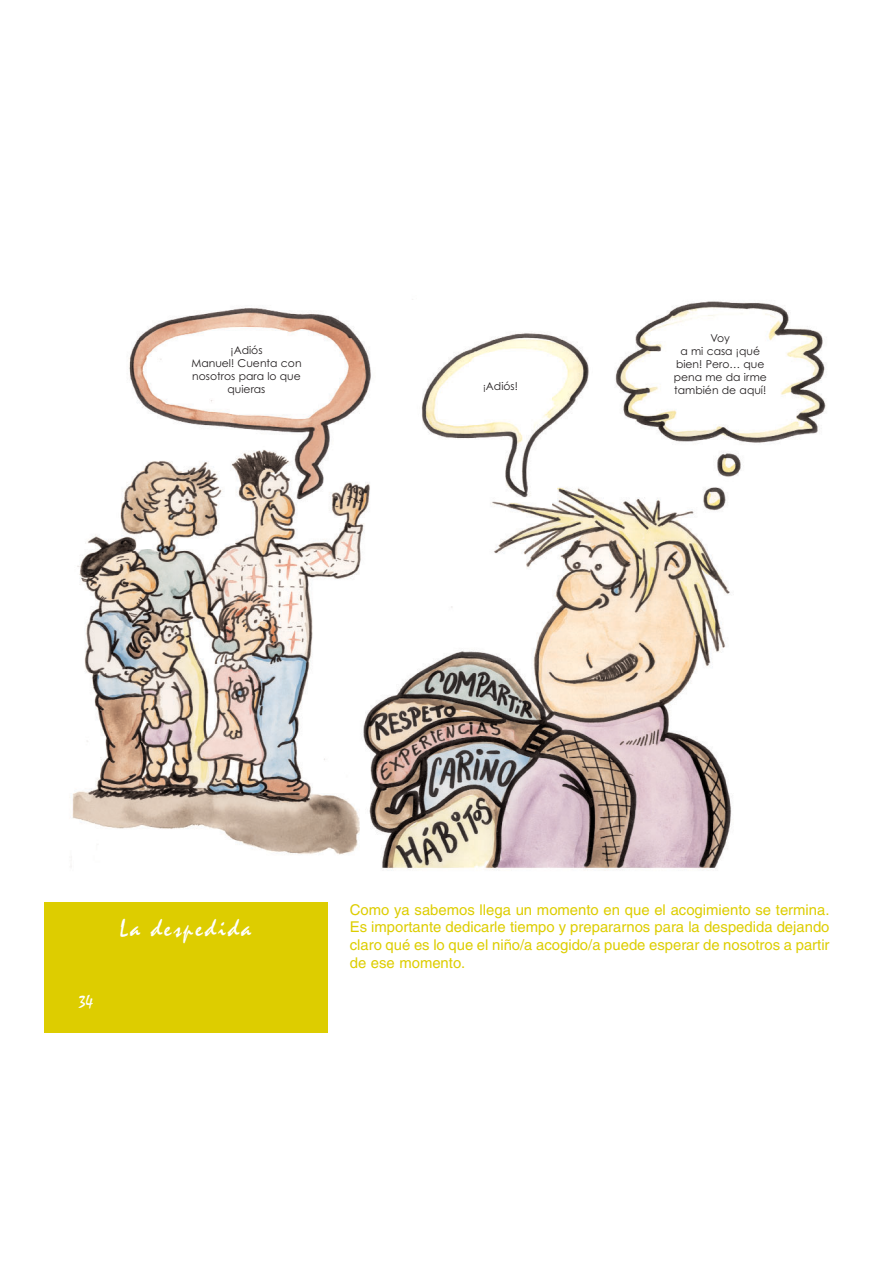
<style>
.page{position:relative;width:893px;height:1263px;background:#fff}
.page>*{position:absolute;margin:0;border:0;box-sizing:border-box;transform-origin:0 0}
.t1{font:24.3px "Mistral";letter-spacing:.095em;color:#fff}
.t2{font:16.2px "Mistral";color:#fff}
.t3{font:14.85px/17.9px "Helvetica";color:#ddcd00;text-align:justify}
.t4{font:10.8px/12.9px "Century Gothic";color:#231f20;text-align:center}
.s1{font-size:9.45px}
</style>
<div class="page">
<img style="left:70px;top:299px;width:756px;height:572px">
<div style="left:45px;top:902px;width:283px;height:131px;background:#ddcd00"></div>
<p class="t4" style="left:191px;top:345px;width:112px">¡Adiós<br>Manuel! Cuenta con nosotros para lo que quieras</p>
<p class="t4" style="left:483px;top:380px;width:36px"><span class="s1">¡</span>Adiós!</p>
<p class="t4" style="left:673px;top:333px;width:95px">Voy<br>a mi casa ¡qué bien! Pero… que pena me da irme también de aquí!</p>
<p class="t2" style="left:79px;top:996px;width:16px">34</p>
<h1 class="t1" style="left:120px;top:919px;width:132px">La despedida</h1>
<p class="t3" style="left:350px;top:902px;width:481px">Como ya sabemos llega un momento en que el acogimiento se termina.<br>Es importante dedicarle tiempo y prepararnos para la despedida dejando claro qué es lo que el niño/a acogido/a puede esperar de nosotros a partir de ese momento.</p>
</div>
